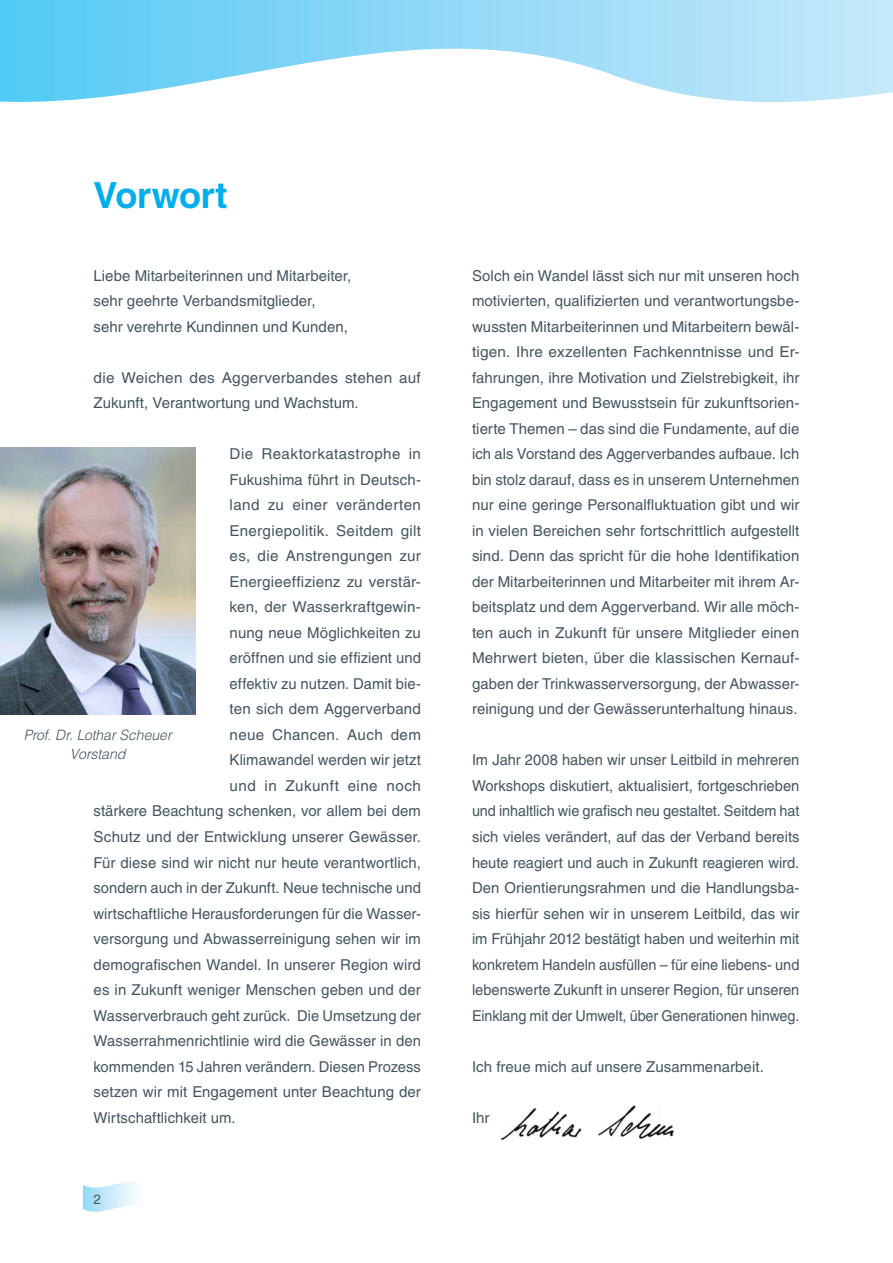
<style>
.page{position:relative;width:893px;height:1263px;background:#fff}
.page>*{position:absolute;margin:0;border:0;box-sizing:border-box;transform-origin:0 0}
.t1{font:700 36px "Helvetica LT Std";letter-spacing:-.005em;color:#00aeef}
.t2{font:15px/25.5px "Helvetica LT Std";letter-spacing:.005em;color:#45555f}
.t3{font:15px "Helvetica LT Std";letter-spacing:.025em;color:#45555f}
.t4{font:15px "Helvetica LT Std";letter-spacing:.03em;color:#45555f}
.t5{font:italic 300 14.25px/19.5px "Helvetica LT Std";letter-spacing:-.005em;color:#45555f;text-align:center}
.t6{font:13.5px "Helvetica LT Std";color:#45555f}
</style>
<div class="page">
<svg style="left:83px;top:1181px;width:53px;height:31px"></svg>
<svg style="left:0;top:0;width:893px;height:102px"></svg>
<img style="left:0;top:448px;width:196px;height:266px">
<img style="left:501px;top:1105px;width:173px;height:35px">
<h1 class="t1" style="left:94px;top:174px;width:135px">Vorwort</h1>
<p class="t2" style="left:94px;top:263px;width:259px">Liebe Mitarbeiterinnen und Mitarbeiter, sehr geehrte Verbandsmitglieder,<br>sehr verehrte Kundinnen und Kunden,</p>
<p class="t2" style="left:94px;top:365px;width:329px">die Weichen des Aggerverbandes stehen auf<br>Zukunft, Verantwortung und Wachstum.</p>
<p class="t3" style="left:230px;top:445px;width:193px">Die Reaktorkatastrophe in</p>
<p class="t2" style="left:230px;top:467px;width:193px">Fukushima führt in Deutsch-</p>
<p class="t3" style="left:230px;top:496px;width:193px">land zu einer veränderten</p>
<p class="t2" style="left:230px;top:518px;width:193px">Energiepolitik. Seitdem gilt</p>
<p class="t2" style="left:230px;top:543px;width:193px">es, die Anstrengungen zur</p>
<p class="t2" style="left:230px;top:569px;width:193px">Energieeffizienz zu verstär-</p>
<p class="t2" style="left:230px;top:594px;width:193px">ken, der Wasserkraftgewin-</p>
<p class="t2" style="left:230px;top:620px;width:193px">nung neue Möglichkeiten zu</p>
<p class="t2" style="left:230px;top:645px;width:193px">eröffnen und sie effizient und</p>
<p class="t2" style="left:230px;top:671px;width:193px">effektiv zu nutzen. Damit bie-</p>
<p class="t2" style="left:230px;top:696px;width:193px">ten sich dem Aggerverband</p>
<p class="t3" style="left:230px;top:726px;width:193px">neue Chancen. Auch dem</p>
<p class="t2" style="left:230px;top:747px;width:193px">Klimawandel werden wir jetzt</p>
<p class="t4" style="left:230px;top:777px;width:193px">und in Zukunft eine noch</p>
<p class="t2" style="left:94px;top:798px;width:329px">stärkere Beachtung schenken, vor allem bei dem</p>
<p class="t2" style="left:94px;top:824px;width:329px">Schutz und der Entwicklung unserer Gewässer.</p>
<p class="t2" style="left:94px;top:849px;width:329px">Für diese sind wir nicht nur heute verantwortlich,</p>
<p class="t2" style="left:94px;top:875px;width:329px">sondern auch in der Zukunft. Neue technische und</p>
<p class="t2" style="left:94px;top:900px;width:329px">wirtschaftliche Herausforderungen für die Wasser-</p>
<p class="t2" style="left:94px;top:926px;width:329px">versorgung und Abwasserreinigung sehen wir im</p>
<p class="t2" style="left:94px;top:951px;width:329px">demografischen Wandel. In unserer Region wird</p>
<p class="t2" style="left:94px;top:977px;width:329px">es in Zukunft weniger Menschen geben und der</p>
<p class="t2" style="left:94px;top:1002px;width:329px">Wasserverbrauch geht zurück. Die Umsetzung der</p>
<p class="t2" style="left:94px;top:1028px;width:329px">Wasserrahmenrichtlinie wird die Gewässer in den</p>
<p class="t2" style="left:94px;top:1053px;width:329px">kommenden 15 Jahren verändern. Diesen Prozess</p>
<p class="t2" style="left:94px;top:1079px;width:329px">setzen wir mit Engagement unter Beachtung der</p>
<p class="t2" style="left:94px;top:1104px;width:143px">Wirtschaftlichkeit um.</p>
<p class="t5" style="left:24px;top:725px;width:149px">Prof. Dr. Lothar Scheuer<br>Vorstand</p>
<p class="t6" style="left:94px;top:1191px;width:9px">2</p>
<p class="t2" style="left:472px;top:263px;width:329px;text-align:justify">Solch ein Wandel lässt sich nur mit unseren hoch motivierten, qualifizierten und verantwortungsbe&shy;wussten Mitarbeiterinnen und Mitarbeitern bewäl&shy;tigen. Ihre exzellenten Fachkenntnisse und Er&shy;fahrungen, ihre Motivation und Zielstrebigkeit, ihr Engagement und Bewusstsein für zukunftsorien&shy;tierte Themen – das sind die Fundamente, auf die ich als Vorstand des Aggerverbandes aufbaue. Ich bin stolz darauf, dass es in unserem Unternehmen nur eine geringe Personalfluktuation gibt und wir in vielen Bereichen sehr fortschrittlich aufgestellt sind. Denn das spricht für die hohe Identifikation der Mitarbeiterinnen und Mitarbeiter mit ihrem Ar&shy;beitsplatz und dem Aggerverband. Wir alle möch&shy;ten auch in Zukunft für unsere Mitglieder einen Mehrwert bieten, über die klassischen Kernauf&shy;gaben der Trinkwasserversorgung, der Abwasser&shy;reinigung und der Gewässerunterhaltung hinaus.</p>
<p class="t2" style="left:472px;top:747px;width:329px;text-align:justify">Im Jahr 2008 haben wir unser Leitbild in mehreren Workshops diskutiert, aktualisiert, fortgeschrieben und inhaltlich wie grafisch neu gestaltet. Seitdem hat sich vieles verändert, auf das der Verband bereits heute reagiert und auch in Zukunft reagieren wird.<br>Den Orientierungsrahmen und die Handlungsba&shy;sis hierfür sehen wir in unserem Leitbild, das wir im Frühjahr 2012 bestätigt haben und weiterhin mit konkretem Handeln ausfüllen – für eine liebens- und lebenswerte Zukunft in unserer Region, für unseren Einklang mit der Umwelt, über Generationen hinweg.</p>
<p class="t2" style="left:472px;top:1053px;width:293px">Ich freue mich auf unsere Zusammenarbeit.</p>
<p class="t2" style="left:472px;top:1104px;width:19px">Ihr</p>
</div>
